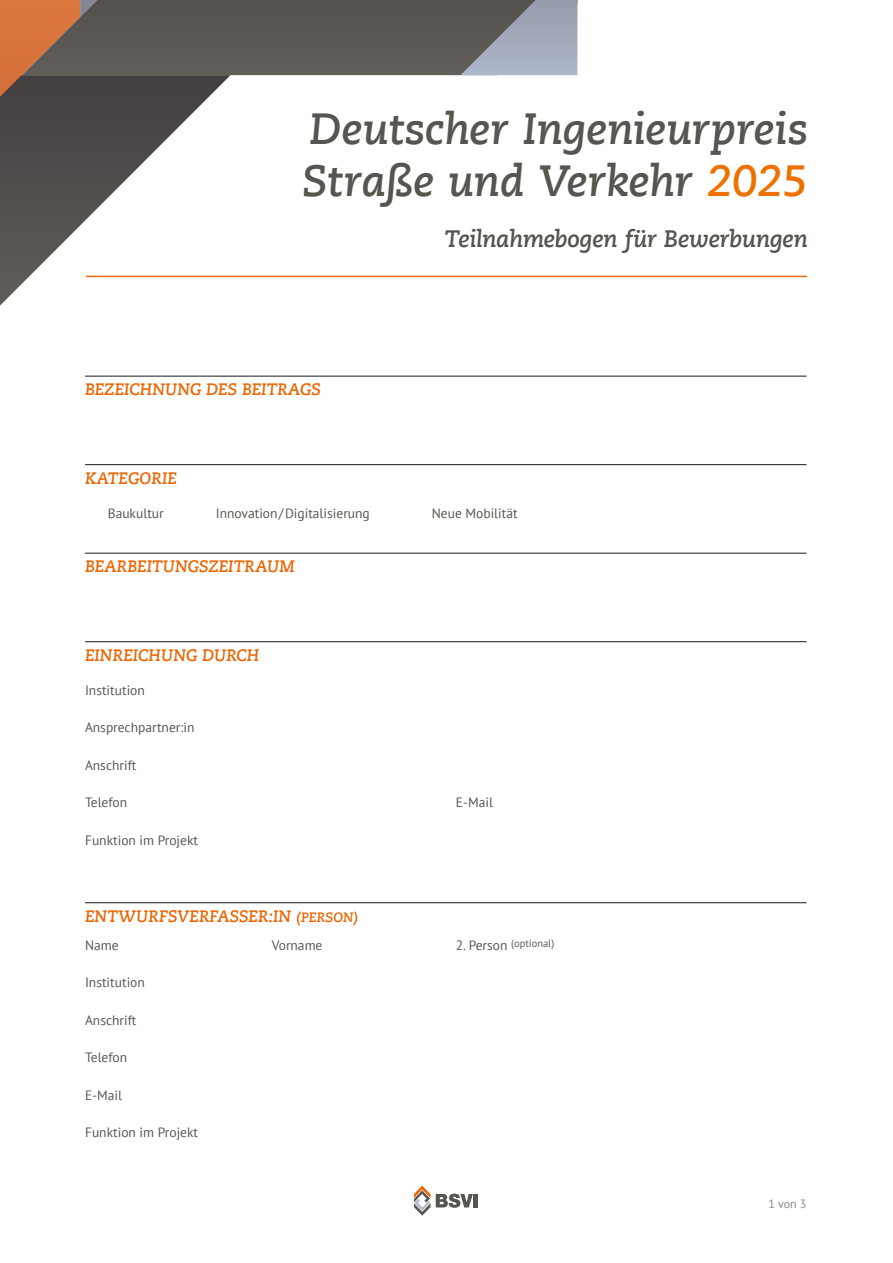
<style>
.page{position:relative;width:893px;height:1263px;background:#fff}
.page>*{position:absolute;margin:0;border:0;box-sizing:border-box;transform-origin:0 0}
.t1{font:italic 700 43.5px/52.2px "Caecilia LT Pro 76";letter-spacing:-.01em;color:#56554f}
.t2{font:italic 700 23.7px "Caecilia LT Pro 76";letter-spacing:-.015em;color:#57534e}
.t3{font:italic 700 16.5px "Caecilia LT Pro 76";color:#ec6502}
.t4{font:13.5px "PT Sans";color:#565656}
.t5{font:13.5px "PT Sans";color:#56554f}
.t6{font:12px "PT Sans";color:#878786}
.t7{font:10.5px "PT Sans";color:#565656}
.s1{color:#ee7100}
.s2{font-size:13.5px}
</style>
<div class="page">
<svg style="left:0;top:97px;width:230px;height:209px"></svg>
<svg style="left:0;top:0;width:577px;height:97px;background:#827873"></svg>
<hr style="left:85px;top:376px;width:721px;height:1px;background:#1a1a18">
<hr style="left:85px;top:464px;width:721px;height:1px;background:#1a1a18">
<hr style="left:85px;top:553px;width:721px;height:1px;background:#1a1a18">
<hr style="left:85px;top:641px;width:721px;height:1px;background:#1a1a18">
<hr style="left:85px;top:902px;width:721px;height:1px;background:#1a1a18">
<hr style="left:87px;top:276px;width:719px;height:1px;background:#ec6502">
<svg style="left:414px;top:1185px;width:16px;height:31px"></svg>
<svg style="left:436px;top:1193px;width:37px;height:15px"></svg>
<hr style="left:474px;top:1194px;width:4px;height:13px;background:#56554f">
<h1 class="t1" style="left:302px;top:102px;width:507px">Deutscher Ingenieurpreis<br>Straße und Verkehr <span class="s1">2025</span></h1>
<p class="t3" style="left:85px;top:379px;width:237px">BEZEICHNUNG DES BEITRAGS</p>
<h2 class="t2" style="left:445px;top:223px;width:364px">Teilnahmebogen für Bewerbungen</h2>
<p class="t3" style="left:85px;top:467px;width:93px">KATEGORIE</p>
<p class="t5" style="left:108px;top:504px;width:57px">Baukultur</p>
<p class="t5" style="left:216px;top:504px;width:156px">Innovation/Digitalisierung</p>
<p class="t5" style="left:432px;top:504px;width:87px">Neue Mobilität</p>
<p class="t3" style="left:85px;top:556px;width:211px">BEARBEITUNGSZEITRAUM</p>
<p class="t3" style="left:85px;top:644px;width:176px">EINREICHUNG DURCH</p>
<p class="t4" style="left:85px;top:681px;width:61px">Institution</p>
<p class="t4" style="left:85px;top:719px;width:111px">Ansprechpartner:in</p>
<p class="t4" style="left:85px;top:756px;width:53px">Anschrift</p>
<p class="t4" style="left:85px;top:794px;width:44px">Telefon</p>
<p class="t4" style="left:456px;top:794px;width:39px">E-Mail</p>
<p class="t4" style="left:85px;top:831px;width:115px">Funktion im Projekt</p>
<p class="t3" style="left:85px;top:905px;width:275px">ENTWURFSVERFASSER:IN <span class="s2">(PERSON)</span></p>
<p class="t4" style="left:85px;top:936px;width:35px">Name</p>
<p class="t4" style="left:272px;top:936px;width:52px">Vorname</p>
<p class="t7" style="left:456px;top:936px;width:100px"><span class="s2">2. Person</span> (optional)</p>
<p class="t4" style="left:85px;top:974px;width:61px">Institution</p>
<p class="t4" style="left:85px;top:1011px;width:53px">Anschrift</p>
<p class="t4" style="left:85px;top:1049px;width:44px">Telefon</p>
<p class="t4" style="left:85px;top:1086px;width:39px">E-Mail</p>
<p class="t4" style="left:85px;top:1124px;width:115px">Funktion im Projekt</p>
<p class="t6" style="left:768px;top:1196px;width:39px">1 von 3</p>
</div>
